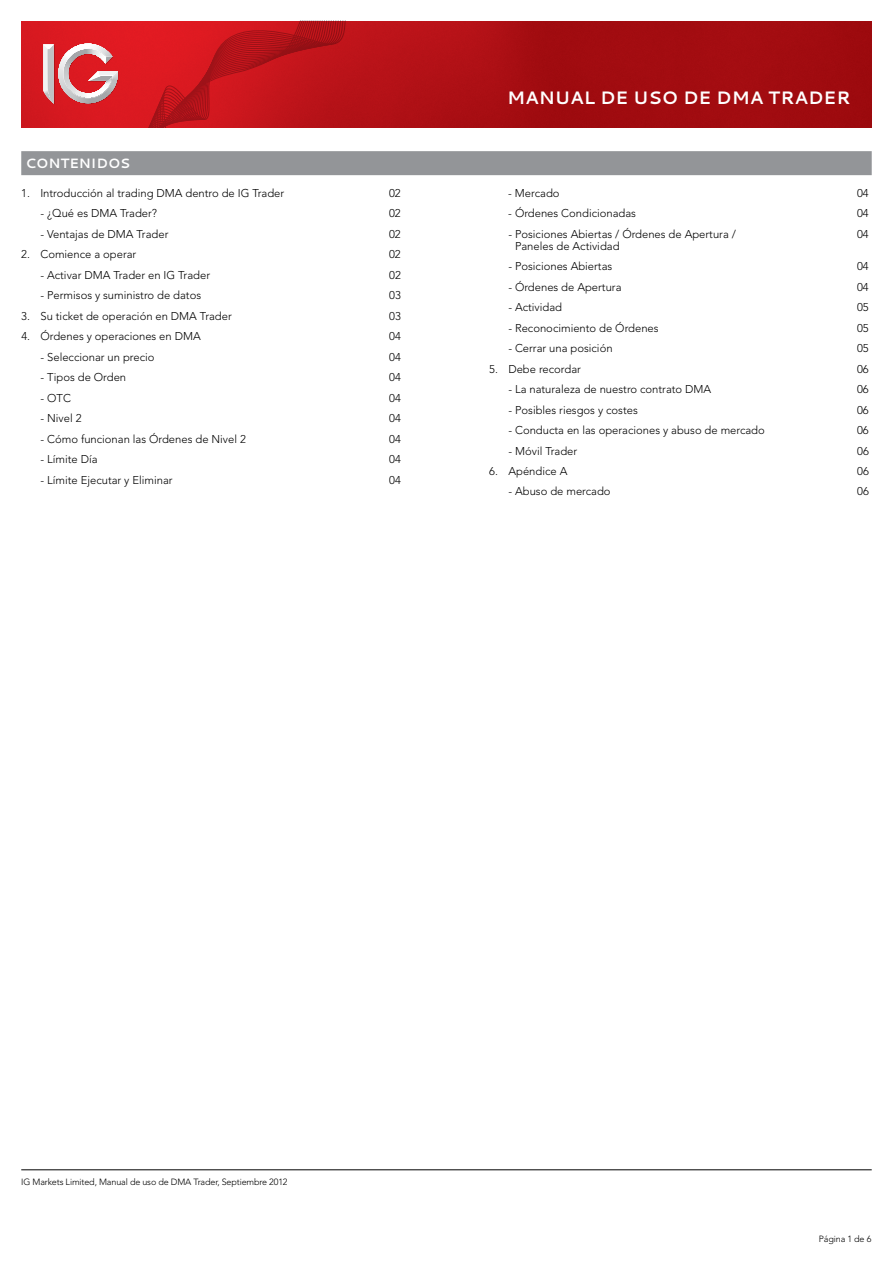
<style>
.page{position:relative;width:893px;height:1263px;background:#fff}
.page>*{position:absolute;margin:0;border:0;box-sizing:border-box;transform-origin:0 0}
.t1{font:700 18px "Cantarell";color:#fff}
.t2{font:700 13.5px "Cantarell";color:#fff}
.t3{font:300 11.25px "Avenir";color:#000}
.t4{font:300 9px "Avenir";letter-spacing:-.015em;color:#000}
</style>
<div class="page">
<div style="left:21px;top:21px;width:851px;height:107px;background:#a10b10"></div>
<svg style="left:21px;top:21px;width:691px;height:106px;background:#b9181d"></svg>
<hr style="left:21px;top:1169px;width:851px;height:1px;background:#000">
<div style="left:21px;top:151px;width:851px;height:24px;background:#939598"></div>
<p class="t2" style="left:26px;top:154px;width:106px">CONTENIDOS</p>
<p class="t3" style="left:21px;top:186px;width:265px">1. Introducción al trading DMA dentro de IG Trader</p>
<p class="t3" style="left:389px;top:186px;width:13px">02</p>
<p class="t3" style="left:40px;top:207px;width:118px">- ¿Qué es DMA Trader?</p>
<p class="t3" style="left:389px;top:207px;width:13px">02</p>
<p class="t3" style="left:40px;top:227px;width:129px">- Ventajas de DMA Trader</p>
<p class="t3" style="left:389px;top:227px;width:13px">02</p>
<p class="t3" style="left:21px;top:248px;width:117px">2. Comience a operar</p>
<p class="t3" style="left:389px;top:248px;width:13px">02</p>
<p class="t3" style="left:40px;top:268px;width:171px">- Activar DMA Trader en IG Trader</p>
<p class="t3" style="left:389px;top:268px;width:13px">02</p>
<p class="t3" style="left:40px;top:289px;width:162px">- Permisos y suministro de datos</p>
<p class="t3" style="left:389px;top:289px;width:13px">03</p>
<p class="t3" style="left:21px;top:309px;width:212px">3. Su ticket de operación en DMA Trader</p>
<p class="t3" style="left:389px;top:309px;width:13px">03</p>
<p class="t3" style="left:21px;top:330px;width:181px">4. Órdenes y operaciones en DMA</p>
<p class="t3" style="left:389px;top:330px;width:13px">04</p>
<p class="t3" style="left:40px;top:350px;width:116px">- Seleccionar un precio</p>
<p class="t3" style="left:389px;top:350px;width:13px">04</p>
<p class="t3" style="left:40px;top:371px;width:87px">- Tipos de Orden</p>
<p class="t3" style="left:389px;top:371px;width:13px">04</p>
<p class="t3" style="left:41px;top:391px;width:32px">- OTC</p>
<p class="t3" style="left:389px;top:391px;width:13px">04</p>
<p class="t3" style="left:41px;top:412px;width:43px">- Nivel 2</p>
<p class="t3" style="left:389px;top:412px;width:13px">04</p>
<p class="t3" style="left:41px;top:432px;width:207px">- Cómo funcionan las Órdenes de Nivel 2</p>
<p class="t3" style="left:389px;top:432px;width:13px">04</p>
<p class="t3" style="left:41px;top:453px;width:59px">- Límite Día</p>
<p class="t3" style="left:389px;top:453px;width:13px">04</p>
<p class="t3" style="left:41px;top:473px;width:134px">- Límite Ejecutar y Eliminar</p>
<p class="t3" style="left:389px;top:473px;width:13px">04</p>
<h1 class="t1" style="left:507px;top:85px;width:345px">MANUAL DE USO DE D MA TRADER</h1>
<p class="t3" style="left:508px;top:186px;width:53px">- Mercado</p>
<p class="t3" style="left:857px;top:186px;width:13px">04</p>
<p class="t3" style="left:508px;top:207px;width:129px">- Órdenes Condicionadas</p>
<p class="t3" style="left:857px;top:207px;width:13px">04</p>
<p class="t3" style="left:508px;top:227px;width:229px">- Posiciones Abiertas / Órdenes de Apertura /</p>
<p class="t3" style="left:857px;top:227px;width:13px">04</p>
<p class="t3" style="left:515px;top:239px;width:106px">Paneles de Actividad</p>
<p class="t3" style="left:508px;top:260px;width:105px">- Posiciones Abiertas</p>
<p class="t3" style="left:857px;top:260px;width:13px">04</p>
<p class="t3" style="left:508px;top:280px;width:115px">- Órdenes de Apertura</p>
<p class="t3" style="left:857px;top:280px;width:13px">04</p>
<p class="t3" style="left:508px;top:301px;width:55px">- Actividad</p>
<p class="t3" style="left:857px;top:301px;width:13px">05</p>
<p class="t3" style="left:508px;top:321px;width:152px">- Reconocimiento de Órdenes</p>
<p class="t3" style="left:857px;top:321px;width:13px">05</p>
<p class="t3" style="left:508px;top:342px;width:106px">- Cerrar una posición</p>
<p class="t3" style="left:857px;top:342px;width:13px">05</p>
<p class="t3" style="left:489px;top:362px;width:93px">5. Debe recordar</p>
<p class="t3" style="left:857px;top:362px;width:13px">06</p>
<p class="t3" style="left:508px;top:383px;width:204px">- La naturaleza de nuestro contrato DMA</p>
<p class="t3" style="left:857px;top:383px;width:13px">06</p>
<p class="t3" style="left:508px;top:403px;width:131px">- Posibles riesgos y costes</p>
<p class="t3" style="left:857px;top:403px;width:13px">06</p>
<p class="t3" style="left:508px;top:424px;width:258px">- Conducta en las operaciones y abuso de mercado</p>
<p class="t3" style="left:857px;top:424px;width:13px">06</p>
<p class="t3" style="left:508px;top:444px;width:70px">- Móvil Trader</p>
<p class="t3" style="left:857px;top:444px;width:13px">06</p>
<p class="t3" style="left:489px;top:465px;width:80px">6. Apéndice A</p>
<p class="t3" style="left:857px;top:465px;width:13px">06</p>
<p class="t3" style="left:508px;top:484px;width:104px">- Abuso de mercado</p>
<p class="t3" style="left:857px;top:484px;width:13px">06</p>
<p class="t4" style="left:21px;top:1176px;width:268px">IG Markets Limited, Manual de uso de DMA Trader, Septiembre 2012</p>
<p class="t4" style="left:819px;top:1233px;width:54px">Página 1 de 6</p>
</div>
